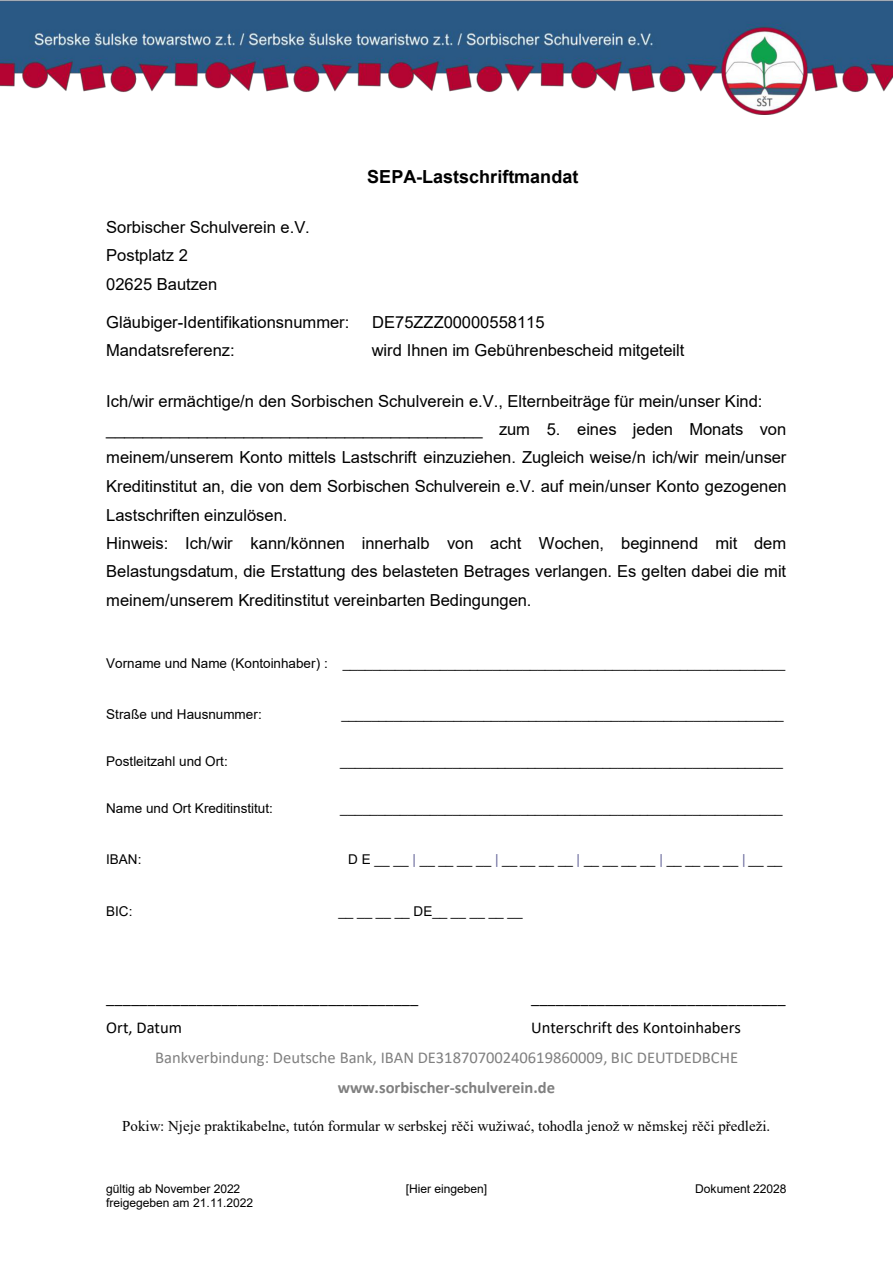
<style>
.page{position:relative;width:893px;height:1263px;background:#fff}
.page>*{position:absolute;margin:0;border:0;box-sizing:border-box;transform-origin:0 0}
.t1{font:700 18px "Arial";color:#000}
.t2{font:16.5px/28.5px "Arial";color:#000}
.t3{font:16.5px "Calibri";color:#000}
.t4{font:16.5px "Calibri";color:#808080}
.t5{font:700 16.5px "Calibri";letter-spacing:-.005em;color:#808080}
.t6{font:15px "Times New Roman";color:#000}
.t7{font:13.5px "Arial";color:#000}
.t8{font:12px "Arial";letter-spacing:-.005em;color:#000}
.s1{color:#66669a}
</style>
<div class="page">
<img style="left:0;top:1px;width:893px;height:113px">
<p class="t1" style="left:367px;top:170px;width:213px">SEPA-Lastschriftmandat</p>
<p class="t2" style="left:106px;top:214px;width:205px">Sorbischer Schulverein e.V.<br>Postplatz 2<br>02625 Bautzen</p>
<p class="t2" style="left:106px;top:309px;width:245px">Gläubiger-Identifikationsnummer:</p>
<p class="t2" style="left:372px;top:309px;width:174px">DE75ZZZ00000558115</p>
<p class="t2" style="left:106px;top:338px;width:130px">Mandatsreferenz:</p>
<p class="t2" style="left:372px;top:338px;width:314px">wird Ihnen im Gebührenbescheid mitgeteilt</p>
<p class="t2" style="left:106px;top:388px;width:682px">Ich/wir ermächtige/n den Sorbischen Schulverein e.V., Elternbeiträge für mein/unser Kind: _________________________________________ zum 5. eines jeden Monats von meinem/unserem Konto mittels Lastschrift einzuziehen. Zugleich weise/n ich/wir mein/unser Kreditinstitut an, die von dem Sorbischen Schulverein e.V. auf mein/unser Konto gezogenen Lastschriften einzulösen.<br>Hinweis: Ich/wir kann/können innerhalb von acht Wochen, beginnend mit dem Belastungsdatum, die Erstattung des belasteten Betrages verlangen. Es gelten dabei die mit meinem/unserem Kreditinstitut vereinbarten Bedingungen.</p>
<p class="t7" style="left:106px;top:658px;width:680px">Vorname und Name (Kontoinhaber) : ___________________________________________________________</p>
<p class="t7" style="left:106px;top:709px;width:157px">Straße und Hausnummer:</p>
<p class="t7" style="left:341px;top:709px;width:444px">___________________________________________________________</p>
<p class="t7" style="left:106px;top:756px;width:123px">Postleitzahl und Ort:</p>
<p class="t7" style="left:340px;top:756px;width:444px">___________________________________________________________</p>
<p class="t7" style="left:106px;top:803px;width:168px">Name und Ort Kreditinstitut:</p>
<p class="t7" style="left:340px;top:803px;width:444px">___________________________________________________________</p>
<p class="t7" style="left:106px;top:854px;width:37px">IBAN:</p>
<p class="t7" style="left:348px;top:854px;width:436px">DE____<span class="s1">|</span>________<span class="s1">|</span>________<span class="s1">|</span>________<span class="s1">|</span>________<span class="s1">|</span>____</p>
<p class="t7" style="left:106px;top:906px;width:28px">BIC:</p>
<p class="t7" style="left:338px;top:906px;width:186px">__ __ __ __ DE__ __ __ __ __</p>
<p class="t3" style="left:106px;top:990px;width:314px">______________________________________</p>
<p class="t3" style="left:531px;top:990px;width:256px">_______________________________</p>
<p class="t3" style="left:106px;top:1021px;width:77px">Ort, Datum</p>
<p class="t3" style="left:531px;top:1021px;width:211px">Unterschrift des Kontoinhabers</p>
<p class="t4" style="left:155px;top:1051px;width:584px">Bankverbindung: Deutsche Bank, IBAN DE31870700240619860009, BIC DEUTDEDBCHE</p>
<p class="t5" style="left:338px;top:1081px;width:219px">www.sorbischer-schulverein.de</p>
<p class="t6" style="left:122px;top:1120px;width:650px">Pokiw: Njeje praktikabelne, tutón formular w serbskej rěči wužiwać, tohodla jenož w němskej rěči předleži.</p>
<p class="t8" style="left:106px;top:1185px;width:136px">gültig ab November 2022</p>
<p class="t8" style="left:406px;top:1185px;width:83px">[Hier eingeben]</p>
<p class="t8" style="left:695px;top:1185px;width:93px">Dokument 22028</p>
<p class="t8" style="left:106px;top:1198px;width:148px">freigegeben am 21.11.2022</p>
</div>
